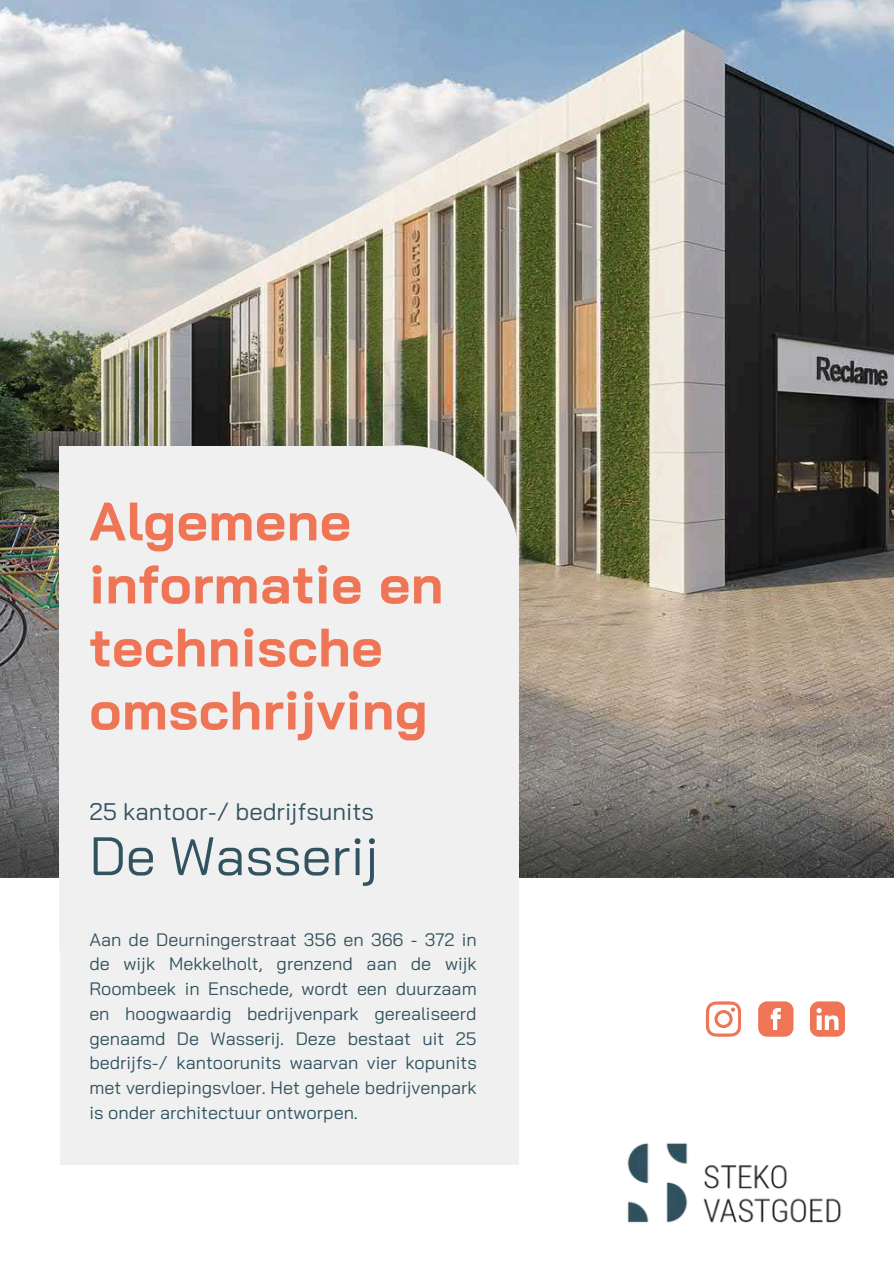
<style>
.page{position:relative;width:894px;height:1264px;background:#fff}
.page>*{position:absolute;margin:0;border:0;box-sizing:border-box;transform-origin:0 0}
.t1{font:700 54px/63px "Bai Jamjuree";letter-spacing:.01em;color:#ee7656}
.t2{font:54px "Bai Jamjuree";color:#31525f}
.t3{font:24px "Bai Jamjuree";color:#31525f}
.t4{font:18px/24.8px "Bai Jamjuree";color:#31525f;text-align:justify}
</style>
<div class="page">
<img style="left:0;top:0;width:893px;height:877px">
<div style="left:60px;top:556px;width:458px;height:608px;background:#f0f0f0"></div>
<div style="left:290px;top:445px;width:228px;height:226px;background:#f0f0f0;border-radius:50%"></div>
<div style="left:59px;top:446px;width:345px;height:505px;background:#f0f0f0"></div>
<img style="left:627px;top:1143px;width:214px;height:80px">
<svg style="left:809px;top:1001px;width:35px;height:35px"></svg>
<svg style="left:758px;top:1001px;width:34px;height:35px"></svg>
<svg style="left:705px;top:1001px;width:35px;height:35px"></svg>
<p class="t1" style="left:89px;top:488px;width:355px">Algemene informatie en technische omschrijving</p>
<h2 class="t3" style="left:89px;top:796px;width:286px">25 kantoor-/ bedrijfsunits</h2>
<h2 class="t2" style="left:89px;top:821px;width:291px">De Wasserij</h2>
<p class="t4" style="left:89px;top:926px;width:389px">Aan de Deurningerstraat 356 en 366 - 372 in de wijk Mekkelholt, grenzend aan de wijk Roombeek in Enschede, wordt een duurzaam en hoogwaardig bedrijvenpark gerealiseerd genaamd De Wasserij. Deze bestaat uit 25 bedrijfs-/ kantoorunits waarvan vier kopunits met verdiepingsvloer. Het gehele bedrijvenpark is onder architectuur ontworpen.</p>
</div>
